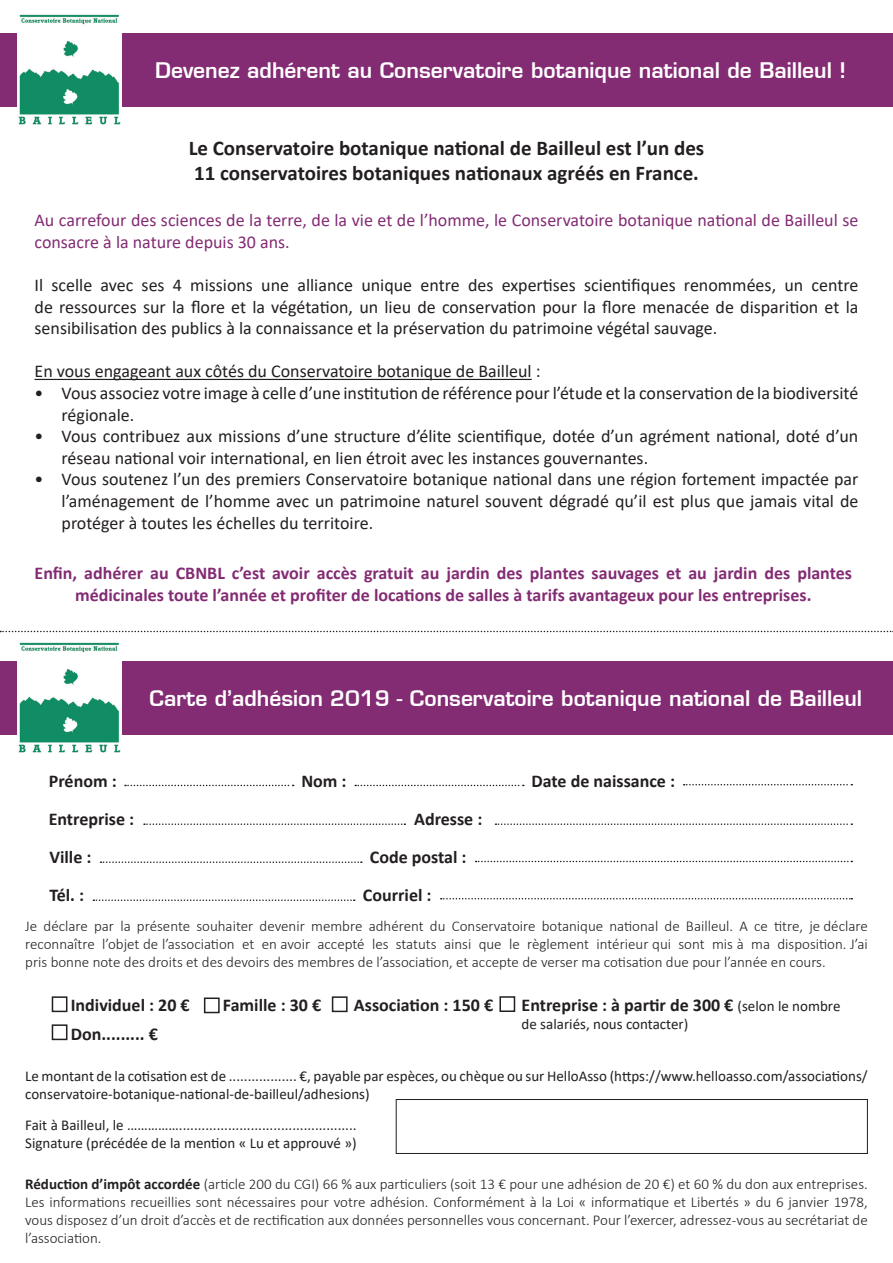
<style>
.page{position:relative;width:893px;height:1263px;background:#fff}
.page>*{position:absolute;margin:0;border:0;box-sizing:border-box;transform-origin:0 0}
.t1{font:600 21px "Eurostile";color:#fff}
.t2{font:700 21px/25.2px "Calibri";color:#231f20}
.t3{font:18px/21.6px "Calibri";color:#231f20;text-align:justify}
.t4{font:700 18px/21.6px "Calibri";color:#832b73;text-align:center}
.t5{font:700 18px "Calibri";color:#231f20}
.t6{font:18px/21.6px "Calibri";color:#832b73}
.t7{font:300 15px/18px "Calibri";color:#231f20;text-align:justify}
.t8{font:15px/18px "Calibri";color:#231f20}
.s1{font-weight:400;font-size:15px}
.s2{font-weight:700}
</style>
<div class="page">
<div style="left:0;top:661px;width:893px;height:74px;background:#832b73"></div>
<div style="left:0;top:33px;width:893px;height:74px;background:#832b73"></div>
<img style="left:17px;top:14px;width:104px;height:111px">
<hr style="left:35px;top:379px;width:497px;height:1px;background:#231f20">
<svg style="left:0;top:631px;width:893px;height:1px"></svg>
<img style="left:17px;top:642px;width:104px;height:111px">
<svg style="left:125px;top:785px;width:169px;height:1px"></svg>
<svg style="left:355px;top:785px;width:169px;height:1px"></svg>
<svg style="left:684px;top:784px;width:168px;height:1px"></svg>
<svg style="left:144px;top:823px;width:261px;height:2px"></svg>
<svg style="left:495px;top:823px;width:357px;height:2px"></svg>
<svg style="left:101px;top:861px;width:261px;height:2px"></svg>
<svg style="left:476px;top:861px;width:376px;height:1px"></svg>
<svg style="left:93px;top:899px;width:262px;height:2px"></svg>
<svg style="left:441px;top:898px;width:411px;height:1px"></svg>
<div style="left:52px;top:996px;width:15px;height:16px;border:2px solid #231f20"></div>
<div style="left:332px;top:996px;width:16px;height:16px;border:2px solid #231f20"></div>
<div style="left:204px;top:997px;width:16px;height:16px;border:2px solid #231f20"></div>
<div style="left:52px;top:1024px;width:15px;height:16px;border:2px solid #231f20"></div>
<div style="left:499px;top:996px;width:16px;height:16px;border:2px solid #231f20"></div>
<div style="left:396px;top:1099px;width:472px;height:55px;border:1px solid #231f20"></div>
<p class="t1" style="left:155px;top:57px;width:692px">Devenez adhérent au Conservatoire botanique national de Bailleul !</p>
<p class="t2" style="left:189px;top:135px;width:517px">Le Conservatoire botanique national de Bailleul est l’un des<br>11 conservatoires botaniques nationaux agréés en France.</p>
<p class="t6" style="left:35px;top:209px;width:825px">Au carrefour des sciences de la terre, de la vie et de l’homme, le Conservatoire botanique national de Bailleul se consacre à la nature depuis 30 ans.</p>
<p class="t3" style="left:35px;top:274px;width:825px">Il scelle avec ses 4 missions une alliance unique entre des expertises scientifiques renommées, un centre de ressources sur la flore et la végétation, un lieu de conservation pour la flore menacée de disparition et la sensibilisation des publics à la connaissance et la préservation du patrimoine végétal sauvage.</p>
<p class="t3" style="left:35px;top:360px;width:508px">En vous engageant aux côtés du Conservatoire botanique de Bailleul :</p>
<p class="t3" style="left:62px;top:382px;width:798px;text-indent:-27px">• Vous associez votre image à celle d’une institution de référence pour l’étude et la conservation de la biodiversité régionale.</p>
<p class="t3" style="left:62px;top:425px;width:798px;text-indent:-27px">• Vous contribuez aux missions d’une structure d’élite scientifique, dotée d’un agrément national, doté d’un réseau national voir international, en lien étroit avec les instances gouvernantes.</p>
<p class="t3" style="left:62px;top:468px;width:798px;text-indent:-27px">• Vous soutenez l’un des premiers Conservatoire botanique national dans une région fortement impactée par l’aménagement de l’homme avec un patrimoine naturel souvent dégradé qu’il est plus que jamais vital de protéger à toutes les échelles du territoire.</p>
<p class="t4" style="left:35px;top:562px;width:819px">Enfin, adhérer au CBNBL c’est avoir accès gratuit au jardin des plantes sauvages et au jardin des plantes médicinales toute l’année et profiter de locations de salles à tarifs avantageux pour les entreprises.</p>
<p class="t1" style="left:149px;top:685px;width:714px">Carte d’adhésion 2019 - Conservatoire botanique national de Bailleul</p>
<p class="t5" style="left:49px;top:768px;width:69px">Prénom :</p>
<p class="t5" style="left:301px;top:768px;width:47px">Nom :</p>
<p class="t5" style="left:531px;top:768px;width:145px">Date de naissance :</p>
<p class="t5" style="left:49px;top:806px;width:87px">Entreprise :</p>
<p class="t5" style="left:414px;top:806px;width:70px">Adresse :</p>
<p class="t5" style="left:49px;top:844px;width:44px">Ville :</p>
<p class="t5" style="left:370px;top:844px;width:98px">Code postal :</p>
<p class="t5" style="left:49px;top:882px;width:36px">Tél. :</p>
<p class="t5" style="left:363px;top:882px;width:70px">Courriel :</p>
<p class="t7" style="left:25px;top:917px;width:844px">Je déclare par la présente souhaiter devenir membre adhérent du Conservatoire botanique national de Bailleul. A ce titre, je déclare reconnaître l’objet de l’association et en avoir accepté les statuts ainsi que le règlement intérieur qui sont mis à ma disposition. J’ai pris bonne note des droits et des devoirs des membres de l’association, et accepte de verser ma cotisation due pour l’année en cours.</p>
<p class="t5" style="left:71px;top:992px;width:120px">Individuel : 20 €</p>
<p class="t5" style="left:223px;top:992px;width:100px">Famille : 30 €</p>
<p class="t5" style="left:354px;top:992px;width:141px">Association : 150 €</p>
<p class="t5" style="left:522px;top:992px;width:320px">Entreprise : à partir de 300 € <span class="s1">(selon le nombre</span></p>
<p class="t8" style="left:522px;top:1014px;width:168px">de salariés, nous contacter)</p>
<p class="t5" style="left:71px;top:1021px;width:89px">Don......... €</p>
<p class="t8" style="left:25px;top:1066px;width:844px">Le montant de la cotisation est de .................. €, payable par espèces, ou chèque ou sur HelloAsso (https://www.helloasso.com/associations/ conservatoire-botanique-national-de-bailleul/adhesions)</p>
<p class="t8" style="left:25px;top:1116px;width:333px">Fait à Bailleul, le ……………...............................................<br>Signature (précédée de la mention « Lu et approuvé »)</p>
<p class="t7" style="left:25px;top:1175px;width:844px"><span class="s2">Réduction d’impôt accordée</span> (article 200 du CGI) 66 % aux particuliers (soit 13 € pour une adhésion de 20 €) et 60 % du don aux entreprises.<br>Les informations recueillies sont nécessaires pour votre adhésion. Conformément à la Loi « informatique et Libertés » du 6 janvier 1978, vous disposez d’un droit d’accès et de rectification aux données personnelles vous concernant. Pour l’exercer, adressez-vous au secrétariat de l’association.</p>
</div>
